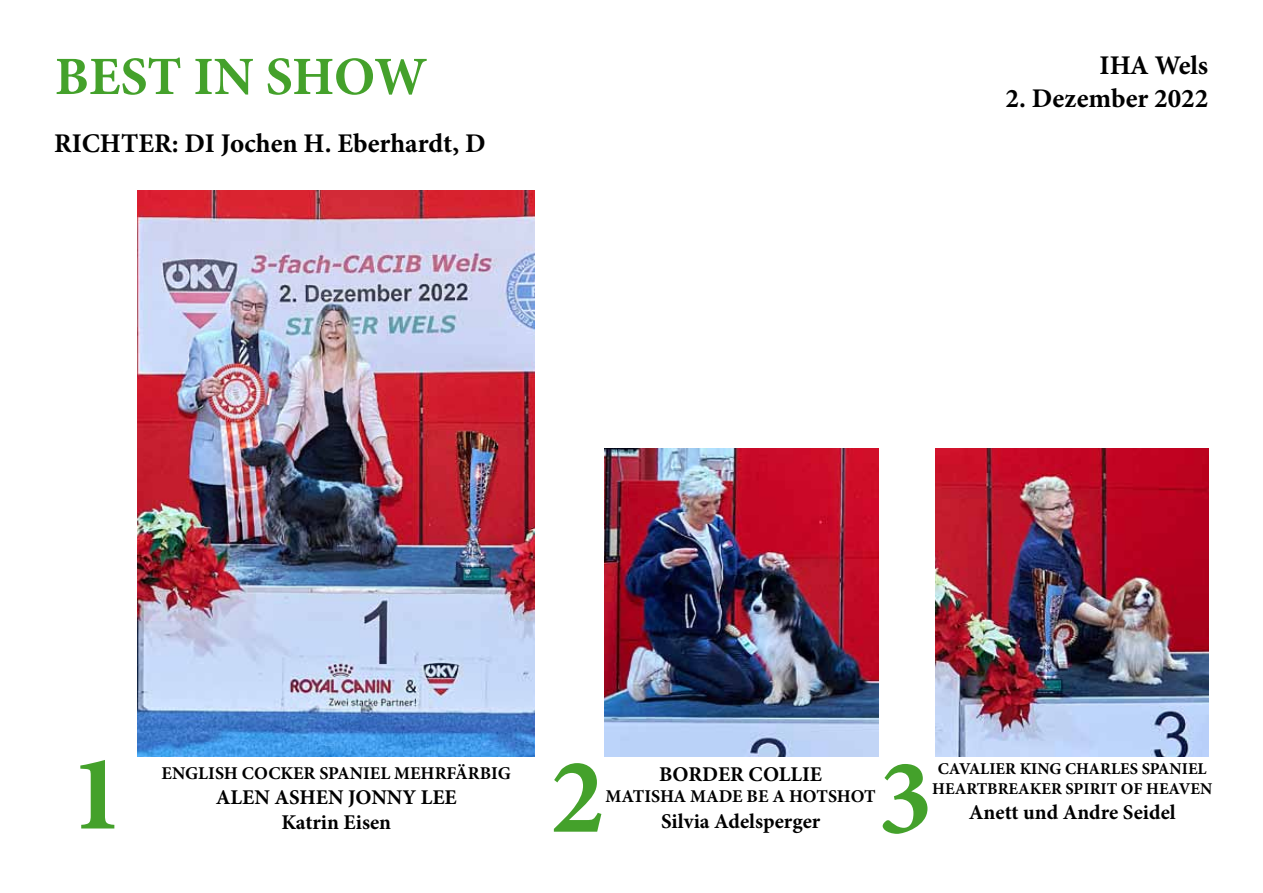
<style>
.page{position:relative;width:1263px;height:893px;background:#fff}
.page>*{position:absolute;margin:0;border:0;box-sizing:border-box;transform-origin:0 0}
.t1{font:700 108px "Minion Pro";color:#44a12b}
.t2{font:700 54px "Minion Pro";letter-spacing:-.01em;color:#44a12b}
.t3{font:700 27px "Minion Pro";color:#000}
.t4{font:700 21px/25.2px "Minion Pro";color:#000;text-align:center}
.t5{font:700 18px "Minion Pro";color:#000}
.t6{font:700 16.5px/19.8px "Minion Pro";color:#000;text-align:center}
</style>
<div class="page">
<img style="left:137px;top:191px;width:397px;height:565px">
<img style="left:605px;top:449px;width:273px;height:307px">
<img style="left:935px;top:449px;width:274px;height:307px">
<h2 class="t2" style="left:55px;top:39px;width:374px">BEST IN SHOW</h2>
<p class="t3" style="left:54px;top:124px;width:433px">RICHTER: DI Jochen H. Eberhardt, D</p>
<p class="t3" style="left:1099px;top:47px;width:110px">IHA Wels</p>
<p class="t3" style="left:1006px;top:79px;width:204px">2. Dezember 2022</p>
<h1 class="t1" style="left:70px;top:718px;width:55px">1</h1>
<p class="t5" style="left:162px;top:760px;width:351px">ENGLISH COCKER SPANIEL MEHRFÄRBIG</p>
<p class="t4" style="left:216px;top:784px;width:242px">ALEN ASHEN JONNY LEE<br>Katrin Eisen</p>
<h1 class="t1" style="left:550px;top:721px;width:55px">2</h1>
<h1 class="t1" style="left:878px;top:722px;width:55px">3</h1>
<p class="t6" style="left:932px;top:759px;width:282px">CAVALIER KING CHARLES SPANIEL<br>HEARTBREAKER SPIRIT OF HEAVEN</p>
<p class="t4" style="left:659px;top:761px;width:165px">BORDER COLLIE</p>
<p class="t5" style="left:605px;top:784px;width:272px">MATISHA MADE BE A HOTSHOT</p>
<p class="t4" style="left:661px;top:808px;width:161px">Silvia Adelsperger</p>
<p class="t4" style="left:969px;top:800px;width:208px">Anett und Andre Seidel</p>
</div>
